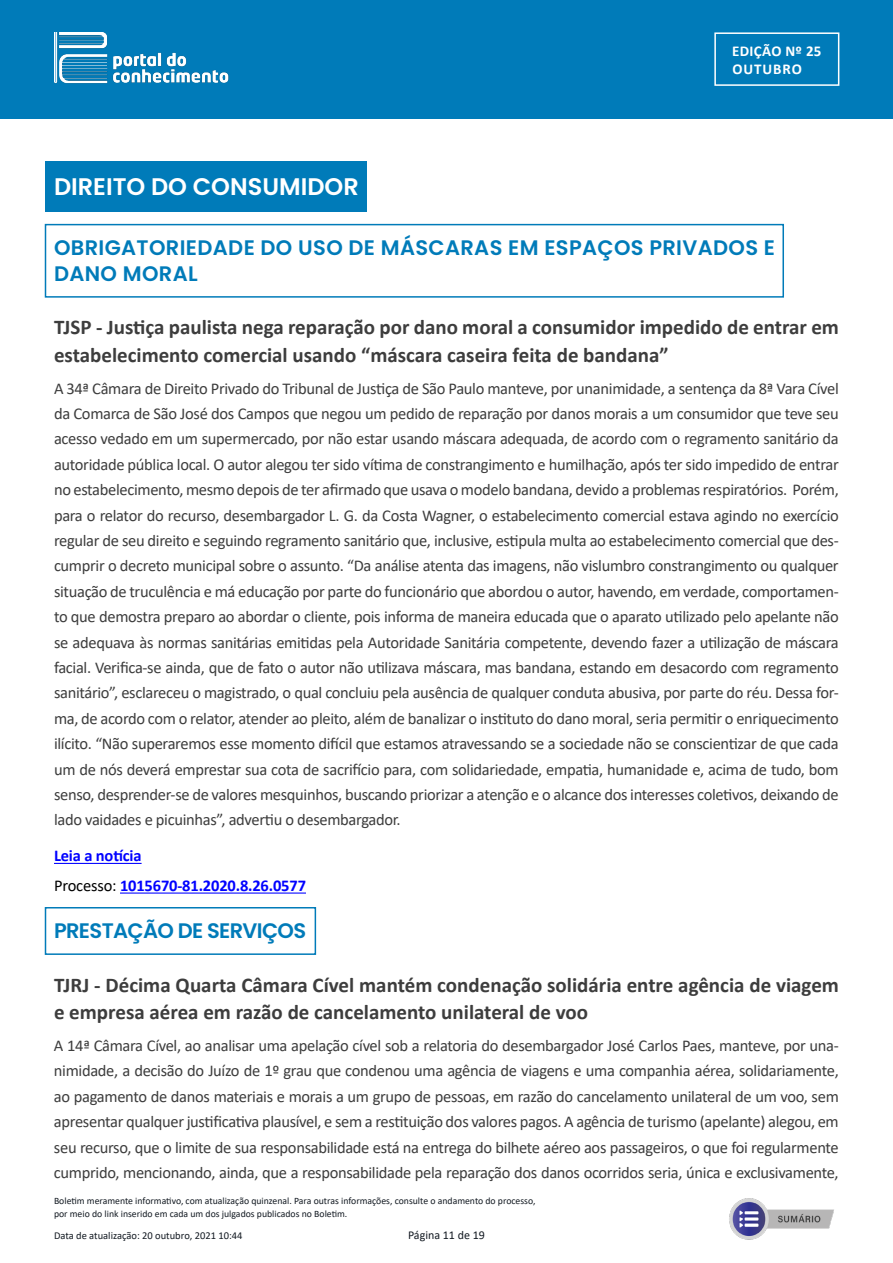
<style>
.page{position:relative;width:893px;height:1263px;background:#fff}
.page>*{position:absolute;margin:0;border:0;box-sizing:border-box;transform-origin:0 0}
.t1{font:600 24px "Poppins";color:#fff}
.t2{font:700 21px/27.6px "Calibri";color:#3d3d3d}
.t3{font:600 21px/25.8px "Poppins";letter-spacing:.015em;color:#007bb9}
.t4{font:600 21px "Poppins";letter-spacing:-.03em;color:#007bb9}
.t5{font:16.5px/25.3px "Calibri";letter-spacing:-.02em;color:#3d3d3d;text-align:justify}
.t6{font:700 16.5px/29.7px "Calibri";letter-spacing:-.01em;color:#00f}
.t7{font:700 15px/18px "Calibri";letter-spacing:.02em;color:#fff}
.t8{font:12px "Calibri";color:#131a22}
.t9{font:10.5px "Calibri";color:#131a22}
.t10{font:9.75px/12.3px "Calibri";color:#131a22}
.s1{font-weight:400;color:#000}
</style>
<div class="page">
<div style="left:0;top:0;width:893px;height:118px;background:#007bb9"></div>
<img style="left:55px;top:33px;width:173px;height:51px">
<div style="left:714px;top:32px;width:125px;height:54px;border:2px solid #fff"></div>
<div style="left:45px;top:162px;width:322px;height:50px;background:#007bb9"></div>
<div style="left:45px;top:224px;width:739px;height:74px;border:2px solid #007bb9"></div>
<hr style="left:54px;top:863px;width:88px;height:1px;background:#00f">
<hr style="left:120px;top:892px;width:186px;height:1px;background:#00f">
<div style="left:45px;top:907px;width:271px;height:48px;border:2px solid #007bb9"></div>
<img style="left:729px;top:1198px;width:105px;height:42px">
<p class="t7" style="left:732px;top:42px;width:91px">EDIÇÃO Nº 25<br>OUTUBRO</p>
<h1 class="t1" style="left:54px;top:173px;width:306px">DIREITO DO CONSUMIDOR</h1>
<p class="t3" style="left:54px;top:235px;width:723px">OBRIGATORIEDADE DO USO DE MÁSCARAS EM ESPAÇOS PRIVADOS E<br>DANO MORAL</p>
<p class="t2" style="left:54px;top:313px;width:786px">TJSP - Justiça paulista nega reparação por dano moral a consumidor impedido de entrar em estabelecimento comercial usando “máscara caseira feita de bandana”</p>
<p class="t5" style="left:54px;top:375px;width:786px">A 34ª Câmara de Direito Privado do Tribunal de Justiça de São Paulo manteve, por unanimidade, a sentença da 8ª Vara Cível da Comarca de São José dos Campos que negou um pedido de reparação por danos morais a um consumidor que teve seu acesso vedado em um supermercado, por não estar usando máscara adequada, de acordo com o regramento sanitário da autoridade pública local. O autor alegou ter sido vítima de constrangimento e humilhação, após ter sido impedido de entrar no estabelecimento, mesmo depois de ter afirmado que usava o modelo bandana, devido a problemas respiratórios. Porém, para o relator do recurso, desembargador L. G. da Costa Wagner, o estabelecimento comercial estava agindo no exercício regular de seu direito e seguindo regramento sanitário que, inclusive, estipula multa ao estabelecimento comercial que des&shy;cumprir o decreto municipal sobre o assunto. “Da análise atenta das imagens, não vislumbro constrangimento ou qualquer situação de truculência e má educação por parte do funcionário que abordou o autor, havendo, em verdade, comportamen&shy;to que demostra preparo ao abordar o cliente, pois informa de maneira educada que o aparato utilizado pelo apelante não se adequava às normas sanitárias emitidas pela Autoridade Sanitária competente, devendo fazer a utilização de máscara facial. Verifica-se ainda, que de fato o autor não utilizava máscara, mas bandana, estando em desacordo com regramento sanitário”, esclareceu o magistrado, o qual concluiu pela ausência de qualquer conduta abusiva, por parte do réu. Dessa for&shy;ma, de acordo com o relator, atender ao pleito, além de banalizar o instituto do dano moral, seria permitir o enriquecimento ilícito. “Não superaremos esse momento difícil que estamos atravessando se a sociedade não se conscientizar de que cada um de nós deverá emprestar sua cota de sacrifício para, com solidariedade, empatia, humanidade e, acima de tudo, bom senso, desprender-se de valores mesquinhos, buscando priorizar a atenção e o alcance dos interesses coletivos, deixando de lado vaidades e picuinhas”, advertiu o desembargador.</p>
<p class="t6" style="left:54px;top:841px;width:254px">Leia a notícia<br><span class="s1">Processo:</span> 1015670-81.2020.8.26.0577</p>
<p class="t4" style="left:54px;top:919px;width:254px">PRESTAÇÃO DE SERVIÇOS</p>
<p class="t2" style="left:54px;top:970px;width:786px">TJRJ - Décima Quarta Câmara Cível mantém condenação solidária entre agência de viagem e empresa aérea em razão de cancelamento unilateral de voo</p>
<p class="t5" style="left:54px;top:1032px;width:786px">A 14ª Câmara Cível, ao analisar uma apelação cível sob a relatoria do desembargador José Carlos Paes, manteve, por una&shy;nimidade, a decisão do Juízo de 1º grau que condenou uma agência de viagens e uma companhia aérea, solidariamente, ao pagamento de danos materiais e morais a um grupo de pessoas, em razão do cancelamento unilateral de um voo, sem apresentar qualquer justificativa plausível, e sem a restituição dos valores pagos. A agência de turismo (apelante) alegou, em seu recurso, que o limite de sua responsabilidade está na entrega do bilhete aéreo aos passageiros, o que foi regularmente cumprido, mencionando, ainda, que a responsabilidade pela reparação dos danos ocorridos seria, única e exclusivamente,</p>
<p class="t10" style="left:54px;top:1195px;width:483px">Boletim meramente informativo, com atualização quinzenal. Para outras informações, consulte o andamento do processo, por meio do link inserido em cada um dos julgados publicados no Boletim.</p>
<p class="t9" style="left:54px;top:1229px;width:190px">Data de atualização: 20 outubro, 2021 10:44</p>
<p class="t8" style="left:408px;top:1227px;width:78px">Página 11 de 19</p>
</div>
